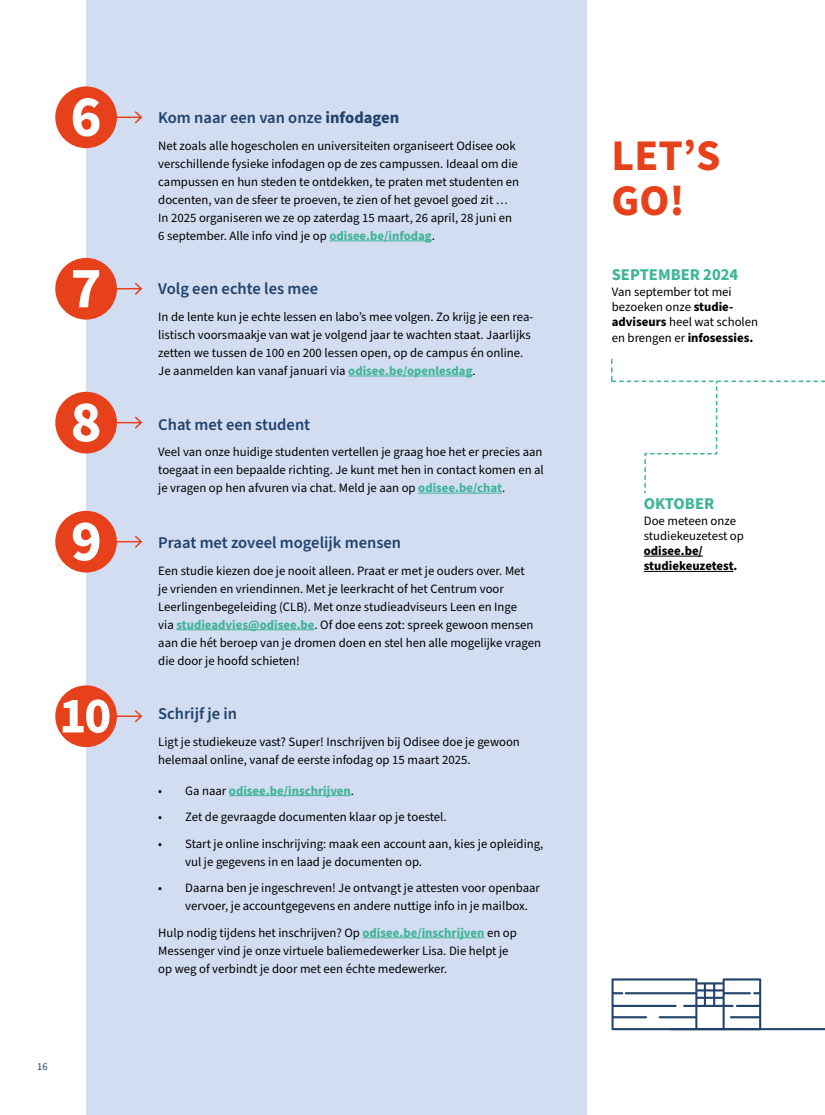
<style>
.page{position:relative;width:825px;height:1115px;background:#fff}
.page>*{position:absolute;margin:0;border:0;box-sizing:border-box;transform-origin:0 0}
.t1{font:700 43.8px/45px "Source Sans Pro";color:#e7411c}
.t2{font:600 16.5px "Source Sans Pro";color:#21436b}
.t3{font:700 16.5px "Source Sans Pro";color:#3fb498}
.t4{font:12.75px/18px "Source Sans Pro";color:#000}
.t5{font:700 12.75px "Source Sans Pro";color:#3fb498}
.t6{font:700 12.75px/15.3px "Source Sans Pro";color:#000}
.t7{font:10.5px "Source Sans Pro";color:#21436b}
.s1{font-weight:700}
.s2{font-weight:700;color:#3fb498}
.s3{font-weight:400;color:#000}
</style>
<div class="page">
<div style="left:86px;top:0;width:501px;height:1114px;background:#d3ddf2"></div>
<svg style="left:611px;top:358px;width:214px;height:136px"></svg>
<hr style="left:644px;top:555px;width:59px;height:1px;background:#000">
<hr style="left:644px;top:571px;width:89px;height:1px;background:#000">
<svg style="left:611px;top:978px;width:150px;height:51px"></svg>
<hr style="left:671px;top:1027px;width:154px;height:2px;background:#21436b">
<hr style="left:329px;top:240px;width:103px;height:1px;background:#3fb498">
<hr style="left:348px;top:375px;width:125px;height:1px;background:#3fb498">
<hr style="left:418px;top:492px;width:84px;height:1px;background:#3fb498">
<hr style="left:176px;top:629px;width:139px;height:1px;background:#3fb498">
<hr style="left:229px;top:795px;width:122px;height:1px;background:#3fb498">
<hr style="left:362px;top:937px;width:122px;height:1px;background:#3fb498">
<div style="left:55px;top:86px;width:62px;height:62px;background:#e7411c;border-radius:50%"></div>
<svg style="left:73px;top:98px;width:26px;height:38px"></svg>
<hr style="left:103px;top:116px;width:38px;height:2px;background:#e7411c">
<svg style="left:133px;top:111px;width:10px;height:13px"></svg>
<div style="left:55px;top:258px;width:62px;height:61px;background:#e7411c;border-radius:50%"></div>
<svg style="left:73px;top:270px;width:26px;height:37px"></svg>
<hr style="left:103px;top:288px;width:38px;height:1px;background:#e7411c">
<svg style="left:133px;top:282px;width:10px;height:13px"></svg>
<div style="left:55px;top:391px;width:62px;height:62px;background:#e7411c;border-radius:50%"></div>
<svg style="left:73px;top:403px;width:26px;height:39px"></svg>
<hr style="left:103px;top:422px;width:38px;height:1px;background:#e7411c">
<svg style="left:133px;top:416px;width:10px;height:13px"></svg>
<div style="left:55px;top:510px;width:62px;height:62px;background:#e7411c;border-radius:50%"></div>
<svg style="left:73px;top:522px;width:26px;height:39px"></svg>
<hr style="left:103px;top:540px;width:38px;height:2px;background:#e7411c">
<svg style="left:133px;top:535px;width:10px;height:13px"></svg>
<hr style="left:103px;top:715px;width:38px;height:1px;background:#e7411c">
<svg style="left:133px;top:710px;width:10px;height:13px"></svg>
<div style="left:55px;top:685px;width:62px;height:61px;background:#e7411c;border-radius:50%"></div>
<svg style="left:63px;top:699px;width:47px;height:33px"></svg>
<p class="t7" style="left:37px;top:1059px;width:12px">16</p>
<p class="t2" style="left:158px;top:107px;width:242px">Kom naar een van onze <span class="s1">infodagen</span></p>
<p class="t4" style="left:158px;top:137px;width:362px">Net zoals alle hogescholen en universiteiten organiseert Odisee ook verschillende fysieke infodagen op de zes campussen. Ideaal om die campussen en hun steden te ontdekken, te praten met studenten en docenten, van de sfeer te proeven, te zien of het gevoel goed zit … In 2025 organiseren we ze op zaterdag 15 maart, 26 april, 28 juni en 6 september. Alle info vind je op <span class="s2">odisee.be/infodag</span>.</p>
<p class="t2" style="left:158px;top:278px;width:161px">Volg een echte les mee</p>
<p class="t4" style="left:158px;top:308px;width:377px">In de lente kun je echte lessen en labo’s mee volgen. Zo krijg je een rea&shy;listisch voorsmaakje van wat je volgend jaar te wachten staat. Jaarlijks zetten we tussen de 100 en 200 lessen open, op de campus én online.<br>Je aanmelden kan vanaf januari via <span class="s2">odisee.be/openlesdag</span>.</p>
<p class="t2" style="left:158px;top:413px;width:153px">Chat met een student</p>
<p class="t4" style="left:158px;top:443px;width:387px;text-align:justify">Veel van onze huidige studenten vertellen je graag hoe het er precies aan toegaat in een bepaalde richting. Je kunt met hen in contact komen en al je vragen op hen afvuren via chat. Meld je aan op <span class="s2">odisee.be/chat</span>.</p>
<p class="t2" style="left:158px;top:531px;width:244px">Praat met zoveel mogelijk mensen</p>
<p class="t4" style="left:158px;top:561px;width:384px">Een studie kiezen doe je nooit alleen. Praat er met je ouders over. Met<br>je vrienden en vriendinnen. Met je leerkracht of het Centrum voor Leerlingenbegeleiding (CLB). Met onze studieadviseurs Leen en Inge<br>via <span class="s2">studieadvies@odisee.be</span>. Of doe eens zot: spreek gewoon mensen aan die hét beroep van je dromen doen en stel hen alle mogelijke vragen die door je hoofd schieten!</p>
<p class="t2" style="left:158px;top:702px;width:80px">Schrijf je in</p>
<p class="t4" style="left:158px;top:732px;width:363px">Ligt je studiekeuze vast? Super! Inschrijven bij Odisee doe je gewoon helemaal online, vanaf de eerste infodag op 15 maart 2025.</p>
<p class="t5" style="left:158px;top:781px;width:197px"><span class="s3">• Ga naar</span> odisee.be/inschrijven<span class="s3">.</span></p>
<p class="t4" style="left:158px;top:808px;width:290px">• Zet de gevraagde documenten klaar op je toestel.</p>
<p class="t4" style="left:185px;top:834px;width:360px;text-indent:-27px">• Start je online inschrijving: maak een account aan, kies je opleiding, vul je gegevens in en laad je documenten op.</p>
<p class="t4" style="left:185px;top:879px;width:356px;text-indent:-27px">• Daarna ben je ingeschreven! Je ontvangt je attesten voor openbaar vervoer, je accountgegevens en andere nuttige info in je mailbox.</p>
<p class="t4" style="left:158px;top:923px;width:360px">Hulp nodig tijdens het inschrijven? Op <span class="s2">odisee.be/inschrijven</span> en op<br>Messenger vind je onze virtuele baliemedewerker Lisa. Die helpt je op weg of verbindt je door met een échte medewerker.</p>
<h1 class="t1" style="left:611px;top:133px;width:111px">LET’S<br>GO!</h1>
<p class="t3" style="left:612px;top:263px;width:128px">SEPTEMBER 2024</p>
<p class="t4" style="left:612px;top:284px;width:148px;line-height:15.3px">Van september tot mei bezoeken onze <span class="s1">studie&shy;adviseurs</span> heel wat scholen en brengen er <span class="s1">infosessies.</span></p>
<p class="t3" style="left:644px;top:492px;width:72px">OKTOBER</p>
<p class="t4" style="left:644px;top:513px;width:102px;line-height:15.3px">Doe meteen onze studiekeuzetest op</p>
<p class="t6" style="left:644px;top:543px;width:95px">odisee.be/ studiekeuzetest.</p>
</div>
